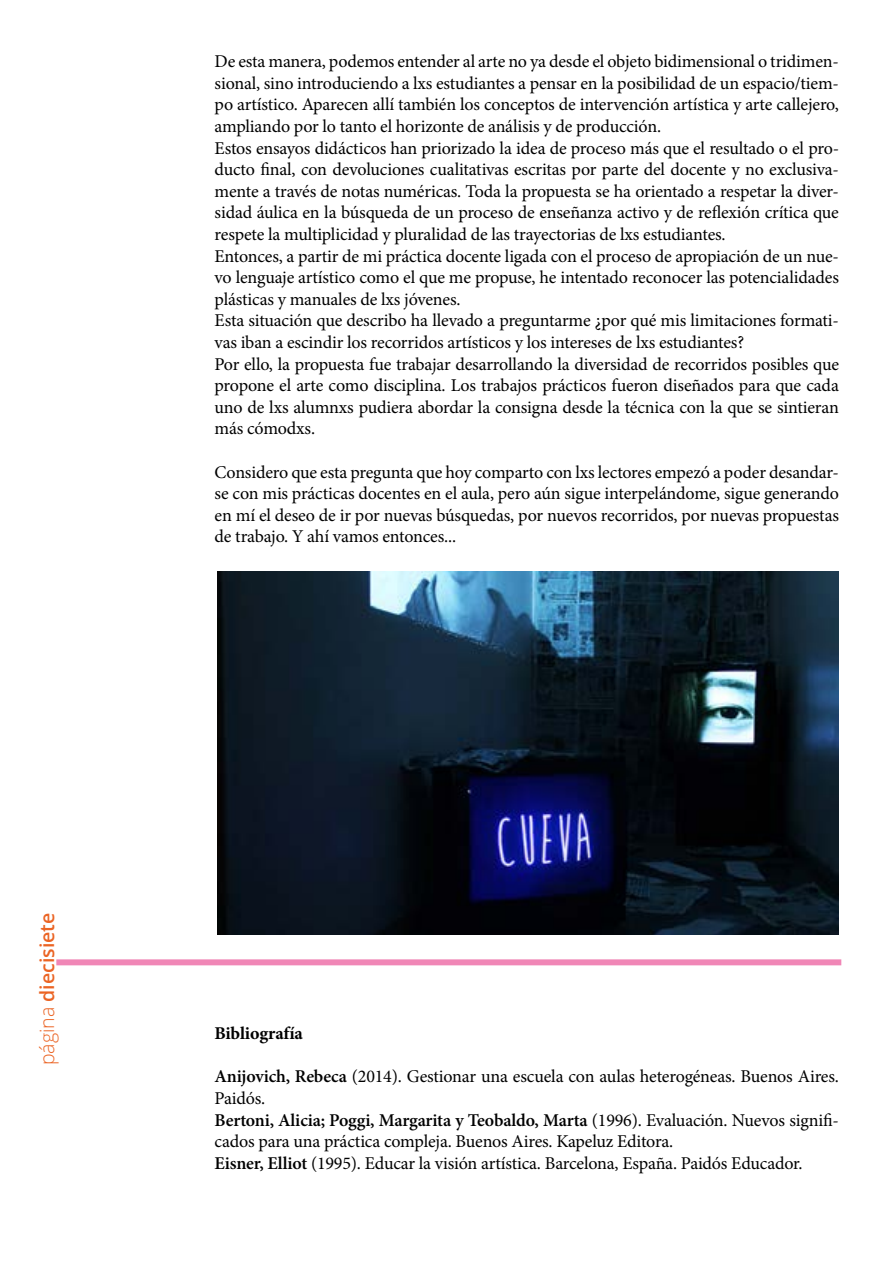
<style>
.page{position:relative;width:893px;height:1263px;background:#fff}
.page>*{position:absolute;margin:0;border:0;box-sizing:border-box;transform-origin:0 0}
.t1{font:600 19.5px "Open Sans";color:#eb6424}
.t2{font:18px/21.6px "Minion Pro";letter-spacing:-.01em;color:#000}
.t3{font:700 18px "Minion Pro";letter-spacing:-.005em;color:#000}
.s1{font-weight:300}
.s2{font-weight:600}
</style>
<div class="page">
<div style="left:56px;top:959px;width:785px;height:6px;background:#f086b6"></div>
<img style="left:218px;top:572px;width:621px;height:363px">
<p class="t1" style="left:34px;top:1065px;width:154px;rotate:-90deg"><span class="s1">página</span> diecisiete</p>
<p class="t2" style="left:215px;top:51px;width:626px">De esta manera, podemos entender al arte no ya desde el objeto bidimensional o tridimen&shy;sional, sino introduciendo a lxs estudiantes a pensar en la posibilidad de un espacio/tiem&shy;po artístico. Aparecen allí también los conceptos de intervención artística y arte callejero, ampliando por lo tanto el horizonte de análisis y de producción.<br>Estos ensayos didácticos han priorizado la idea de proceso más que el resultado o el pro&shy;ducto final, con devoluciones cualitativas escritas por parte del docente y no exclusiva&shy;mente a través de notas numéricas. Toda la propuesta se ha orientado a respetar la diver&shy;sidad áulica en la búsqueda de un proceso de enseñanza activo y de reflexión crítica que respete la multiplicidad y pluralidad de las trayectorias de lxs estudiantes.<br>Entonces, a partir de mi práctica docente ligada con el proceso de apropiación de un nue&shy;vo lenguaje artístico como el que me propuse, he intentado reconocer las potencialidades plásticas y manuales de lxs jóvenes.<br>Esta situación que describo ha llevado a preguntarme ¿por qué mis limitaciones formati&shy;vas iban a escindir los recorridos artísticos y los intereses de lxs estudiantes?<br>Por ello, la propuesta fue trabajar desarrollando la diversidad de recorridos posibles que propone el arte como disciplina. Los trabajos prácticos fueron diseñados para que cada uno de lxs alumnxs pudiera abordar la consigna desde la técnica con la que se sintieran más cómodxs.</p>
<p class="t2" style="left:215px;top:461px;width:626px;text-align:justify">Considero que esta pregunta que hoy comparto con lxs lectores empezó a poder desandar&shy;se con mis prácticas docentes en el aula, pero aún sigue interpelándome, sigue generando en mí el deseo de ir por nuevas búsquedas, por nuevos recorridos, por nuevas propuestas de trabajo. Y ahí vamos entonces...</p>
<p class="t3" style="left:215px;top:1021px;width:90px">Bibliografía</p>
<p class="t2" style="left:215px;top:1066px;width:626px"><span class="s2">Anijovich, Rebeca</span> (2014). Gestionar una escuela con aulas heterogéneas. Buenos Aires.<br>Paidós.<br><span class="s2">Bertoni, Alicia; Poggi, Margarita y Teobaldo, Marta</span> (1996). Evaluación. Nuevos signifi&shy;cados para una práctica compleja. Buenos Aires. Kapeluz Editora.<br><span class="s2">Eisner, Elliot</span> (1995). Educar la visión artística. Barcelona, España. Paidós Educador.</p>
</div>
